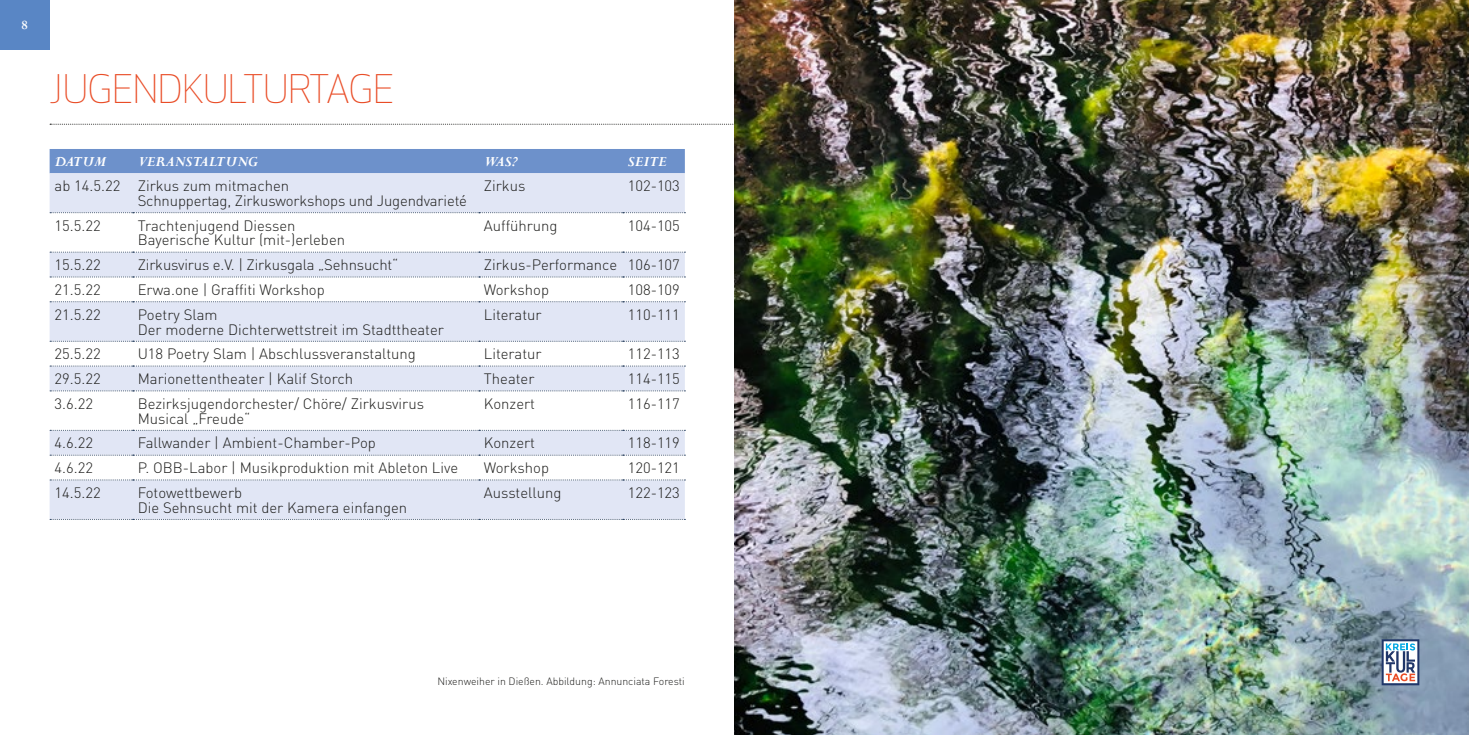
<style>
.page{position:relative;width:1469px;height:735px;background:#fff}
.page>*{position:absolute;margin:0;border:0;box-sizing:border-box;transform-origin:0 0}
.t1{font:300 38.5px "Apex New";color:#e94d27}
.t2{font:italic 700 15.75px "Perpetua";color:#fff}
.t3{font:300 14.88px/14.9px "DIN Pro";color:#1d1d1b}
.t4{font:700 14px "Perpetua";color:#fff}
.t5{font:300 10.5px "DIN Pro";color:#1d1d1b}
</style>
<div class="page">
<svg style="left:50px;top:124px;width:684px;height:1px"></svg>
<div style="left:0;top:0;width:50px;height:50px;background:#5986c5"></div>
<div style="left:50px;top:149px;width:635px;height:24px;background:#6d91cb"></div>
<svg style="left:50px;top:173px;width:635px;height:345px;fill:#e1e6f5"></svg>
<svg style="left:50px;top:212px;width:635px;height:1px"></svg>
<svg style="left:50px;top:251px;width:635px;height:1px"></svg>
<svg style="left:50px;top:276px;width:635px;height:1px"></svg>
<svg style="left:50px;top:301px;width:635px;height:1px"></svg>
<svg style="left:50px;top:340px;width:635px;height:1px"></svg>
<svg style="left:50px;top:365px;width:635px;height:1px"></svg>
<svg style="left:50px;top:390px;width:635px;height:1px"></svg>
<svg style="left:50px;top:429px;width:635px;height:1px"></svg>
<svg style="left:50px;top:454px;width:635px;height:1px"></svg>
<svg style="left:50px;top:479px;width:635px;height:1px"></svg>
<svg style="left:50px;top:518px;width:635px;height:1px"></svg>
<img style="left:734px;top:0;width:734px;height:734px">
<svg style="left:1381px;top:639px;width:38px;height:46px"></svg>
<p class="t4" style="left:22px;top:16px;width:8px">8</p>
<h1 class="t1" style="left:50px;top:65px;width:346px">JUGENDKULTURTAGE</h1>
<p class="t2" style="left:55px;top:151px;width:53px">DATUM</p>
<p class="t2" style="left:138px;top:151px;width:122px">VERANSTALTUNG</p>
<p class="t2" style="left:484px;top:151px;width:35px">WAS?</p>
<p class="t2" style="left:628px;top:151px;width:41px">SEITE</p>
<p class="t3" style="left:138px;top:177px;width:331px;text-indent:-83px">ab 14.5.22 Zirkus zum mitmachen<br>Schnuppertag, Zirkusworkshops und Jugendvarieté</p>
<p class="t3" style="left:484px;top:177px;width:43px">Zirkus</p>
<p class="t3" style="left:628px;top:177px;width:54px">102-103</p>
<p class="t3" style="left:55px;top:217px;width:48px">15.5.22</p>
<p class="t3" style="left:138px;top:217px;width:209px">Trachtenjugend Diessen<br>Bayerische Kultur (mit-)erleben</p>
<p class="t3" style="left:484px;top:217px;width:75px">Aufführung</p>
<p class="t3" style="left:628px;top:217px;width:54px">104-105</p>
<p class="t3" style="left:55px;top:256px;width:48px">15.5.22</p>
<p class="t3" style="left:138px;top:256px;width:262px">Zirkusvirus e.V. | Zirkusgala „Sehnsucht“</p>
<p class="t3" style="left:484px;top:256px;width:197px">Zirkus-Performance 106-107</p>
<p class="t3" style="left:55px;top:281px;width:48px">21.5.22</p>
<p class="t3" style="left:138px;top:281px;width:189px">Erwa.one | Graffiti Workshop</p>
<p class="t3" style="left:484px;top:281px;width:67px">Workshop</p>
<p class="t3" style="left:628px;top:281px;width:54px">108-109</p>
<p class="t3" style="left:55px;top:306px;width:48px">21.5.22</p>
<p class="t3" style="left:138px;top:306px;width:308px">Poetry Slam<br>Der moderne Dichterwettstreit im Stadttheater</p>
<p class="t3" style="left:484px;top:306px;width:59px">Literatur</p>
<p class="t3" style="left:628px;top:306px;width:54px">110-111</p>
<p class="t3" style="left:55px;top:345px;width:48px">25.5.22</p>
<p class="t3" style="left:138px;top:345px;width:280px">U18 Poetry Slam | Abschlussveranstaltung</p>
<p class="t3" style="left:484px;top:345px;width:59px">Literatur</p>
<p class="t3" style="left:628px;top:345px;width:54px">112-113</p>
<p class="t3" style="left:55px;top:370px;width:48px">29.5.22</p>
<p class="t3" style="left:138px;top:370px;width:217px">Marionettentheater | Kalif Storch</p>
<p class="t3" style="left:484px;top:370px;width:52px">Theater</p>
<p class="t3" style="left:628px;top:370px;width:54px">114-115</p>
<p class="t3" style="left:55px;top:395px;width:40px">3.6.22</p>
<p class="t3" style="left:138px;top:395px;width:288px">Bezirksjugendorchester/ Chöre/ Zirkusvirus<br>Musical „Freude“</p>
<p class="t3" style="left:484px;top:395px;width:53px">Konzert</p>
<p class="t3" style="left:628px;top:395px;width:54px">116-117</p>
<p class="t3" style="left:55px;top:434px;width:40px">4.6.22</p>
<p class="t3" style="left:138px;top:434px;width:240px">Fallwander | Ambient-Chamber-Pop</p>
<p class="t3" style="left:484px;top:434px;width:53px">Konzert</p>
<p class="t3" style="left:628px;top:434px;width:54px">118-119</p>
<p class="t3" style="left:55px;top:459px;width:40px">4.6.22</p>
<p class="t3" style="left:138px;top:459px;width:322px">P. OBB-Labor | Musikproduktion mit Ableton Live</p>
<p class="t3" style="left:484px;top:459px;width:67px">Workshop</p>
<p class="t3" style="left:628px;top:459px;width:54px">120-121</p>
<p class="t3" style="left:55px;top:484px;width:48px">14.5.22</p>
<p class="t3" style="left:138px;top:484px;width:271px">Fotowettbewerb<br>Die Sehnsucht mit der Kamera einfangen</p>
<p class="t3" style="left:484px;top:484px;width:79px">Ausstellung</p>
<p class="t3" style="left:628px;top:484px;width:54px">122-123</p>
<p class="t5" style="left:437px;top:674px;width:249px">Nixenweiher in Dießen. Abbildung: Annunciata Foresti</p>
</div>
